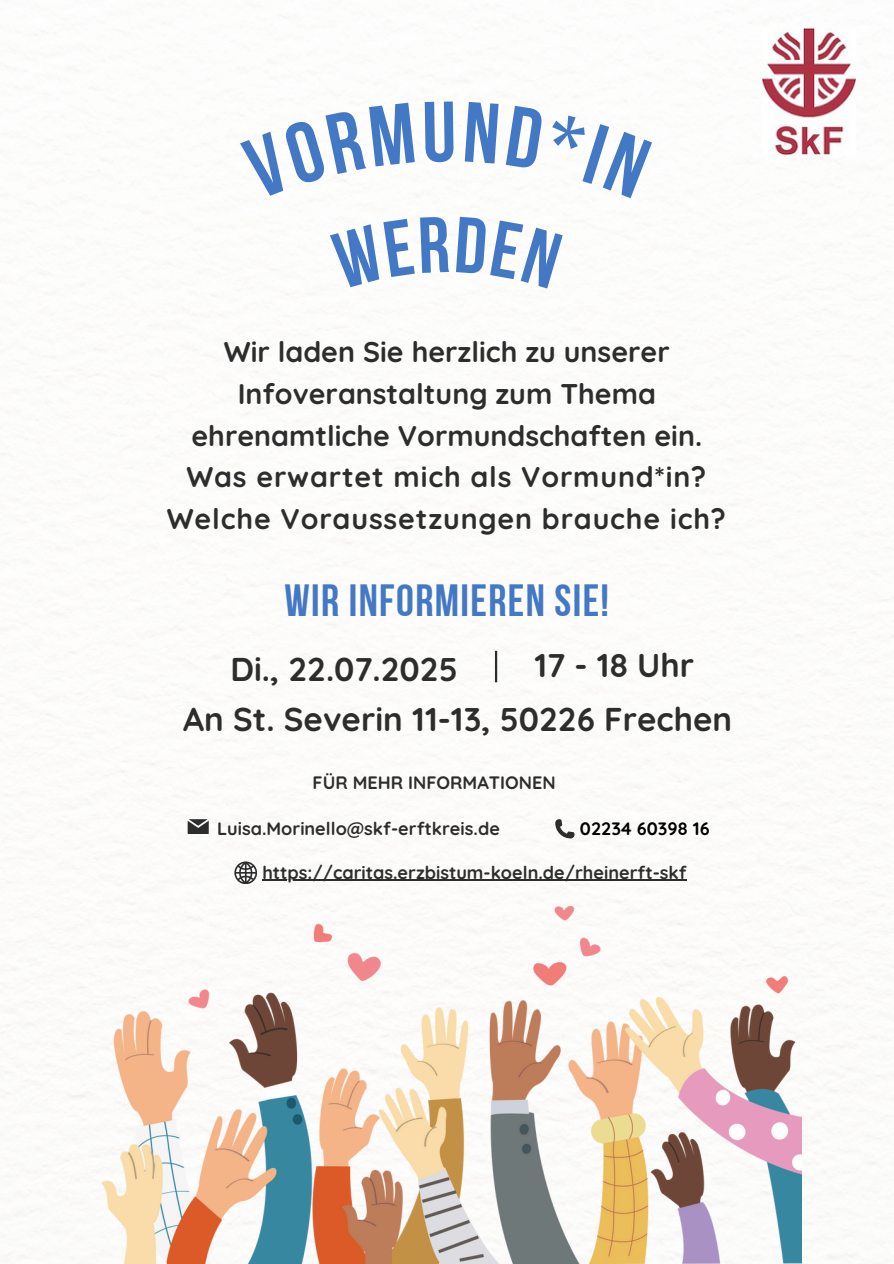
<style>
.page{position:relative;width:894px;height:1264px;background:#fff}
.page>*{position:absolute;margin:0;border:0;box-sizing:border-box;transform-origin:0 0}
.t1{font:45px "Bebas Neue Cyrillic";letter-spacing:.03em;color:#4378c5}
.t2{font:700 33px "Quicksand";color:#2d2d2d}
.t3{font:700 28.5px/41.7px "Quicksand";color:#2d2d2d;text-align:center}
.t4{font:700 18px "Quicksand";color:#2d2d2d}
.t5{font:700 18px "Quicksand";color:#000}
</style>
<div class="page">
<img style="left:0;top:16px;width:893px;height:1247px">
<hr style="left:495px;top:651px;width:2px;height:31px;background:#2d2d2d">
<img style="left:101px;top:906px;width:700px;height:357px">
<img style="left:761px;top:28px;width:94px;height:126px">
<svg style="left:187px;top:819px;width:22px;height:14px"></svg>
<hr style="left:262px;top:879px;width:424px;height:2px;background:#2d2d2d">
<svg style="left:555px;top:819px;width:19px;height:19px"></svg>
<svg style="left:234px;top:861px;width:23px;height:23px"></svg>
<svg style="left:240px;top:102px;width:174px;height:97px"></svg>
<svg style="left:424px;top:101px;width:29px;height:61px"></svg>
<svg style="left:464px;top:101px;width:34px;height:62px"></svg>
<svg style="left:505px;top:105px;width:147px;height:93px"></svg>
<svg style="left:329px;top:218px;width:85px;height:71px"></svg>
<svg style="left:420px;top:216px;width:29px;height:57px"></svg>
<svg style="left:456px;top:216px;width:106px;height:72px"></svg>
<h4 class="t3" style="left:167px;top:331px;width:560px">Wir laden Sie herzlich zu unserer Infoveranstaltung zum Thema ehrenamtliche Vormundschaften ein.<br>Was erwartet mich als Vormund*in?<br>Welche Voraussetzungen brauche ich?</h4>
<h2 class="t1" style="left:284px;top:582px;width:326px">WIR INFORMIEREN SIE!</h2>
<p class="t2" style="left:230px;top:648px;width:229px">Di., 22.07.2025</p>
<h1 class="t2" style="left:534px;top:644px;width:161px">17 - 18 Uhr</h1>
<h1 class="t2" style="left:183px;top:698px;width:550px">An St. Severin 11-13, 50226 Frechen</h1>
<p class="t4" style="left:312px;top:770px;width:244px">FÜR MEHR INFORMATIONEN</p>
<p class="t4" style="left:217px;top:816px;width:284px">Luisa.Morinello@skf-erftkreis.de</p>
<p class="t5" style="left:580px;top:816px;width:131px">02234 60398 16</p>
<p class="t4" style="left:262px;top:860px;width:426px">https://caritas.erzbistum-koeln.de/rheinerft-skf</p>
</div>
